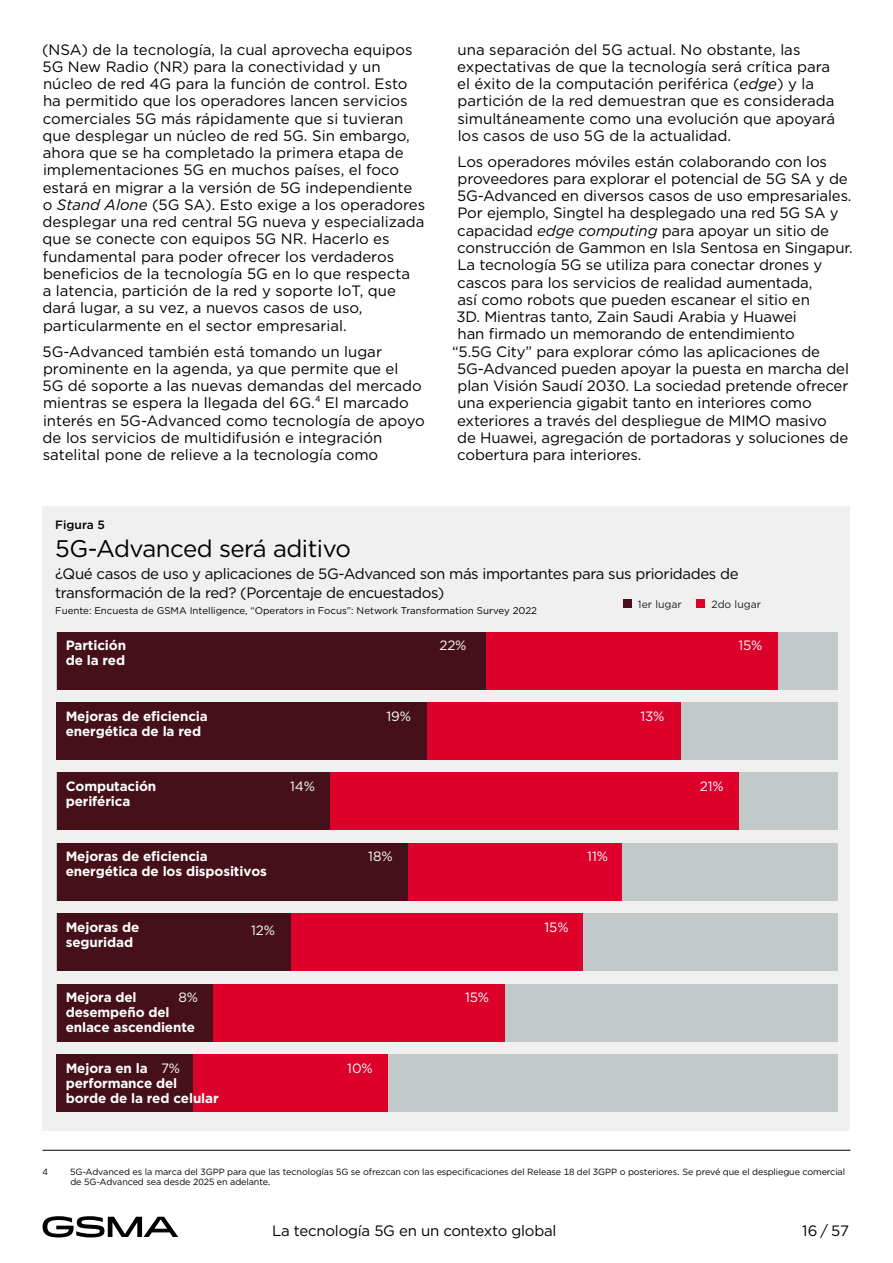
<style>
.page{position:relative;width:893px;height:1263px;background:#fff}
.page>*{position:absolute;margin:0;border:0;box-sizing:border-box;transform-origin:0 0}
.Fig_title{font:24px "Gotham";letter-spacing:-.02em;color:#000}
.B1{font:15px/17.2px "Gotham";color:#000}
.Fig_title-2{font:15px/18.9px "Gotham";letter-spacing:-.025em;color:#000}
.t1{font:700 13.5px/15px "Gotham";letter-spacing:-.01em;color:#fff}
.t2{font:13.5px "Gotham";letter-spacing:-.01em;color:#fff}
.Fig_number{font:500 12px "Gotham";color:#000}
.t3{font:10.5px "Gotham";color:#1d1d1b}
.Fig_source{font:9.75px "Gotham";color:#000}
.Footnote{font:9px/10.4px "Gotham";letter-spacing:-.01em;color:#000}
.s1{font-style:italic}
</style>
<div class="page">
<svg style="left:43px;top:1216px;width:135px;height:21px"></svg>
<hr style="left:43px;top:1150px;width:807px;height:1px;background:#000">
<div style="left:43px;top:507px;width:807px;height:624px;background:#f0f0f0"></div>
<div style="left:623px;top:599px;width:8px;height:9px;background:#45101a"></div>
<div style="left:696px;top:599px;width:9px;height:9px;background:#dc002b"></div>
<div style="left:59px;top:1054px;width:779px;height:57px;background:#c3c8c8"></div>
<div style="left:57px;top:632px;width:781px;height:57px;background:#c3c8c8"></div>
<div style="left:57px;top:702px;width:781px;height:58px;background:#c3c8c8"></div>
<div style="left:57px;top:773px;width:781px;height:57px;background:#c3c8c8"></div>
<div style="left:57px;top:843px;width:781px;height:57px;background:#c3c8c8"></div>
<div style="left:57px;top:914px;width:781px;height:57px;background:#c3c8c8"></div>
<div style="left:57px;top:984px;width:781px;height:57px;background:#c3c8c8"></div>
<div style="left:485px;top:632px;width:293px;height:57px;background:#dc002b"></div>
<div style="left:427px;top:702px;width:253px;height:57px;background:#dc002b"></div>
<div style="left:330px;top:773px;width:409px;height:57px;background:#dc002b"></div>
<div style="left:407px;top:843px;width:215px;height:57px;background:#dc002b"></div>
<div style="left:291px;top:914px;width:292px;height:57px;background:#dc002b"></div>
<div style="left:213px;top:984px;width:292px;height:57px;background:#dc002b"></div>
<div style="left:193px;top:1054px;width:195px;height:57px;background:#dc002b"></div>
<div style="left:57px;top:632px;width:428px;height:57px;background:#45101a"></div>
<div style="left:57px;top:702px;width:370px;height:57px;background:#45101a"></div>
<div style="left:57px;top:773px;width:273px;height:57px;background:#45101a"></div>
<div style="left:57px;top:843px;width:350px;height:57px;background:#45101a"></div>
<div style="left:57px;top:914px;width:234px;height:57px;background:#45101a"></div>
<div style="left:57px;top:984px;width:156px;height:57px;background:#45101a"></div>
<div style="left:57px;top:1054px;width:136px;height:57px;background:#45101a"></div>
<p class="B1" style="left:42px;top:40px;width:385px">(NSA) de la tecnología, la cual aprovecha equipos 5G New Radio (NR) para la conectividad y un núcleo de red 4G para la función de control. Esto ha permitido que los operadores lancen servicios comerciales 5G más rápidamente que si tuvieran que desplegar un núcleo de red 5G. Sin embargo, ahora que se ha completado la primera etapa de implementaciones 5G en muchos países, el foco estará en migrar a la versión de 5G independiente o <span class="s1">Stand Alone</span> (5G SA). Esto exige a los operadores desplegar una red central 5G nueva y especializada que se conecte con equipos 5G NR. Hacerlo es fundamental para poder ofrecer los verdaderos beneficios de la tecnología 5G en lo que respecta<br>a latencia, partición de la red y soporte IoT, que dará lugar, a su vez, a nuevos casos de uso, particularmente en el sector empresarial.</p>
<p class="B1" style="left:42px;top:342px;width:384px">5G-Advanced también está tomando un lugar prominente en la agenda, ya que permite que el<br>5G dé soporte a las nuevas demandas del mercado mientras se espera la llegada del 6G.4 El marcado interés en 5G-Advanced como tecnología de apoyo de los servicios de multidifusión e integración satelital pone de relieve a la tecnología como</p>
<p class="B1" style="left:457px;top:40px;width:379px">una separación del 5G actual. No obstante, las expectativas de que la tecnología será crítica para el éxito de la computación periférica (<span class="s1">edge</span>) y la partición de la red demuestran que es considerada simultáneamente como una evolución que apoyará los casos de uso 5G de la actualidad.</p>
<p class="B1" style="left:457px;top:152px;width:371px">Los operadores móviles están colaborando con los</p>
<p class="B1" style="left:458px;top:170px;width:392px">proveedores para explorar el potencial de 5G SA y de</p>
<p class="B1" style="left:457px;top:187px;width:396px">5G-Advanced en diversos casos de uso empresariales.</p>
<p class="B1" style="left:457px;top:204px;width:383px">Por ejemplo, Singtel ha desplegado una red 5G SA y</p>
<p class="B1" style="left:457px;top:221px;width:373px">capacidad <span class="s1">edge computing</span> para apoyar un sitio de</p>
<p class="B1" style="left:457px;top:239px;width:397px">construcción de Gammon en Isla Sentosa en Singapur.</p>
<p class="B1" style="left:457px;top:256px;width:366px">La tecnología 5G se utiliza para conectar drones y</p>
<p class="B1" style="left:457px;top:273px;width:357px">cascos para los servicios de realidad aumentada,</p>
<p class="B1" style="left:457px;top:290px;width:354px">así como robots que pueden escanear el sitio en</p>
<p class="B1" style="left:456px;top:308px;width:342px">3D. Mientras tanto, Zain Saudi Arabia y Huawei</p>
<p class="B1" style="left:458px;top:325px;width:339px">han firmado un memorando de entendimiento</p>
<p class="B1" style="left:452px;top:342px;width:369px">“5.5G City” para explorar cómo las aplicaciones de</p>
<p class="B1" style="left:457px;top:359px;width:393px">5G-Advanced pueden apoyar la puesta en marcha del</p>
<p class="B1" style="left:458px;top:377px;width:392px">plan Visión Saudí 2030. La sociedad pretende ofrecer</p>
<p class="B1" style="left:458px;top:394px;width:356px">una experiencia gigabit tanto en interiores como</p>
<p class="B1" style="left:457px;top:411px;width:371px">exteriores a través del despliegue de MIMO masivo</p>
<p class="B1" style="left:457px;top:428px;width:392px">de Huawei, agregación de portadoras y soluciones de</p>
<p class="B1" style="left:457px;top:446px;width:186px">cobertura para interiores.</p>
<p class="Fig_number" style="left:55px;top:517px;width:51px">Figura 5</p>
<p class="Fig_title" style="left:55px;top:533px;width:297px">5G-Advanced será aditivo</p>
<p class="Fig_title-2" style="left:55px;top:564px;width:685px">¿Qué casos de uso y aplicaciones de 5G-Advanced son más importantes para sus prioridades de transformación de la red? (Porcentaje de encuestados)</p>
<p class="Fig_source" style="left:55px;top:604px;width:483px">Fuente: Encuesta de GSMA Intelligence, “Operators in Focus”: Network Transformation Survey 2022</p>
<p class="t3" style="left:638px;top:597px;width:45px">1er lugar</p>
<p class="t3" style="left:711px;top:597px;width:51px">2do lugar</p>
<p class="t1" style="left:66px;top:638px;width:62px">Partición de la red</p>
<p class="t2" style="left:439px;top:637px;width:29px">22%</p>
<p class="t2" style="left:738px;top:637px;width:26px">15%</p>
<p class="t1" style="left:66px;top:708px;width:144px">Mejoras de eficiencia energética de la red</p>
<p class="t2" style="left:386px;top:707px;width:26px">19%</p>
<p class="t2" style="left:640px;top:707px;width:26px">13%</p>
<p class="t1" style="left:66px;top:778px;width:92px">Computación periférica</p>
<p class="t2" style="left:290px;top:777px;width:26px">14%</p>
<p class="t2" style="left:700px;top:777px;width:25px">21%</p>
<p class="t1" style="left:66px;top:849px;width:203px">Mejoras de eficiencia energética de los dispositivos</p>
<p class="t2" style="left:368px;top:848px;width:26px">18%</p>
<p class="t2" style="left:587px;top:848px;width:22px">11%</p>
<p class="t1" style="left:66px;top:919px;width:75px">Mejoras de seguridad</p>
<p class="t2" style="left:251px;top:921px;width:25px">12%</p>
<p class="t2" style="left:545px;top:918px;width:26px">15%</p>
<p class="t1" style="left:66px;top:990px;width:131px">Mejora del desempeño del enlace ascendiente</p>
<p class="t2" style="left:179px;top:989px;width:21px">8%</p>
<p class="t2" style="left:465px;top:989px;width:26px">15%</p>
<p class="t1" style="left:66px;top:1060px;width:155px">Mejora en la performance del borde de la red celular</p>
<p class="t2" style="left:161px;top:1059px;width:21px">7%</p>
<p class="t2" style="left:347px;top:1059px;width:27px">10%</p>
<p class="Footnote" style="left:43px;top:1166px;width:7px">4</p>
<p class="Footnote" style="left:70px;top:1166px;width:776px">5G-Advanced es la marca del 3GPP para que las tecnologías 5G se ofrezcan con las especificaciones del Release 18 del 3GPP o posteriores. Se prevé que el despliegue comercial de 5G-Advanced sea desde 2025 en adelante.</p>
<p class="B1" style="left:272px;top:1222px;width:286px">La tecnología 5G en un contexto global</p>
<p class="B1" style="left:802px;top:1222px;width:48px">16 / 57</p>
</div>
